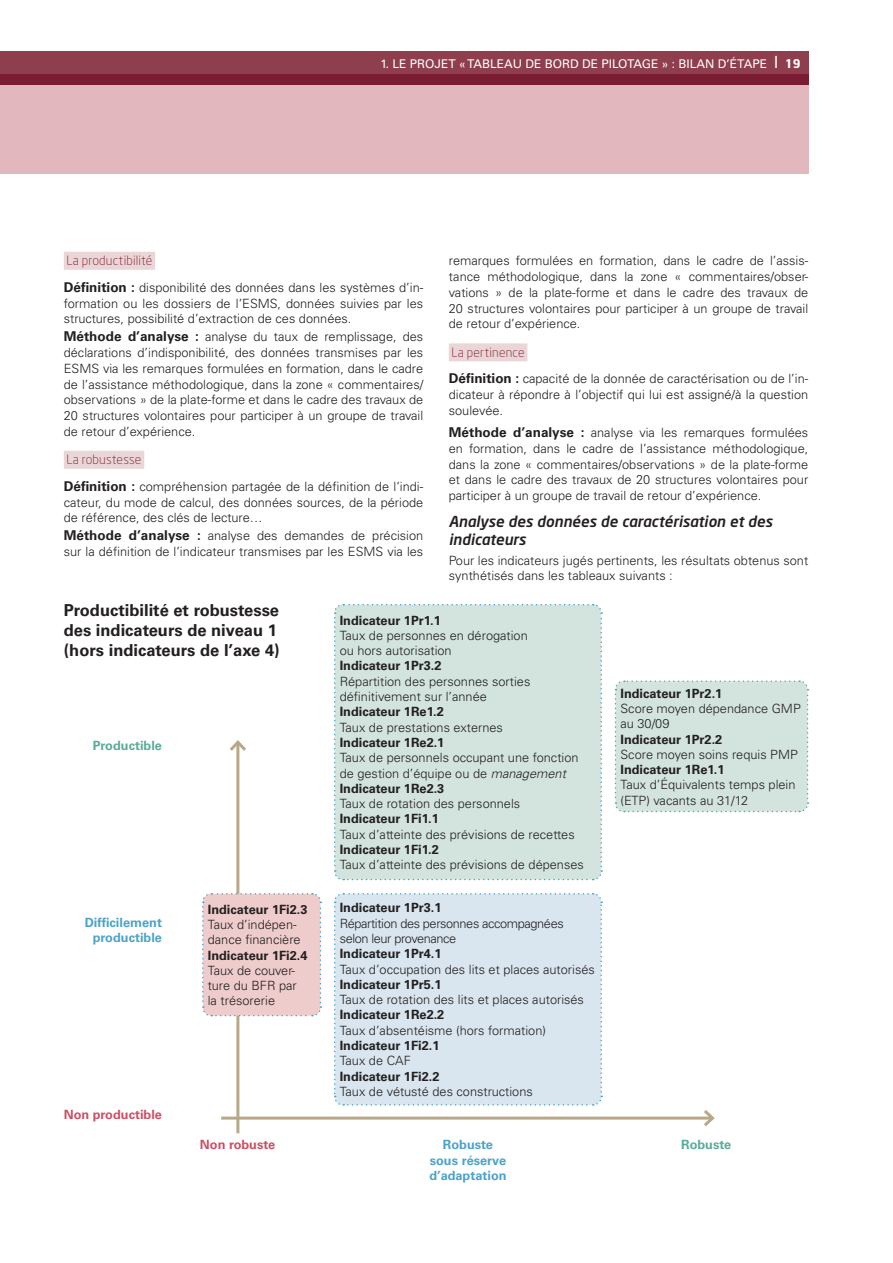
<style>
.page{position:relative;width:893px;height:1263px;background:#fff}
.page>*{position:absolute;margin:0;border:0;box-sizing:border-box;transform-origin:0 0}
.t1{font:700 16.5px/19.8px "Univers";color:#231f20}
.t2{font:italic 500 15px/18px "Neo Sans";color:#231f20}
.t3{font:300 12.75px/15.8px "Univers";color:#231f20}
.t4{font:700 12.75px "Univers";color:#231f20}
.t5{font:700 12.75px/15.3px "Univers";color:#4ca3c8;text-align:right}
.t6{font:300 12.75px/15.3px "Univers";letter-spacing:-.03em;color:#231f20}
.t7{font:300 12.75px "Neo Sans";letter-spacing:.015em;color:#7b1d32}
.t8{font:700 12.75px "Univers";color:#cc4f65}
.t9{font:700 12.75px "Univers";color:#58ac9b}
.t10{font:12px "Univers LT";color:#fff}
.s1{font-family:"Neo Sans";font-weight:700}
.s2{font-family:"Univers LT";font-weight:700;font-size:13.5px}
.s3{font-style:italic}
.s4{font-weight:700}
</style>
<div class="page">
<div style="left:0;top:51px;width:808px;height:25px;background:#8e3e4d"></div>
<div style="left:0;top:76px;width:808px;height:98px;background:#e2b7be"></div>
<div style="left:0;top:75px;width:808px;height:10px;background:#7b1d32"></div>
<div style="left:64px;top:252px;width:91px;height:18px;background:#ead6d6"></div>
<div style="left:64px;top:451px;width:80px;height:18px;background:#ead6d6"></div>
<div style="left:449px;top:343px;width:78px;height:18px;background:#ead6d6"></div>
<hr style="left:221px;top:1117px;width:491px;height:3px;background:#b8a888">
<svg style="left:700px;top:1110px;width:15px;height:16px"></svg>
<hr style="left:236px;top:742px;width:3px;height:391px;background:#b8a888">
<svg style="left:230px;top:740px;width:16px;height:14px"></svg>
<div style="left:202px;top:892px;width:120px;height:125px;background:#eecccb"></div>
<div style="left:334px;top:604px;width:268px;height:277px;background:#d3e4df"></div>
<div style="left:614px;top:680px;width:195px;height:133px;background:#d3e4df"></div>
<div style="left:334px;top:893px;width:268px;height:213px;background:#d9e6ef"></div>
<p class="t10" style="left:380px;top:58px;width:422px">1. LE PROJET « TABLEAU DE BORD DE PILOTAGE » : BILAN D’ÉTAPE <sup>|</sup> <span class="s1">19</span></p>
<p class="t7" style="left:67px;top:255px;width:87px">La productibilité</p>
<p class="t3" style="left:64px;top:281px;width:361px;text-align:justify"><span class="s2">Définition :</span> disponibilité des données dans les systèmes d’in&shy;formation ou les dossiers de l’ESMS, données suivies par les structures, possibilité d’extraction de ces données.</p>
<p class="t3" style="left:64px;top:330px;width:361px;text-align:justify"><span class="s2">Méthode d’analyse :</span> analyse du taux de remplissage, des déclarations d’indisponibilité, des données transmises par les ESMS via les remarques formulées en formation, dans le cadre de l’assistance méthodologique, dans la zone « commentaires/ observations » de la plate-forme et dans le cadre des travaux de 20 structures volontaires pour participer à un groupe de travail de retour d’expérience.</p>
<p class="t7" style="left:67px;top:454px;width:76px">La robustesse</p>
<p class="t3" style="left:64px;top:480px;width:361px;text-align:justify"><span class="s2">Définition :</span> compréhension partagée de la définition de l’indi&shy;cateur, du mode de calcul, des données sources, de la période de référence, des clés de lecture…</p>
<p class="t3" style="left:64px;top:529px;width:361px"><span class="s2">Méthode d’analyse :</span> analyse des demandes de précision sur la définition de l’indicateur transmises par les ESMS via les</p>
<p class="t3" style="left:449px;top:254px;width:361px;text-align:justify">remarques formulées en formation, dans le cadre de l’assis&shy;tance méthodologique, dans la zone « commentaires/obser&shy;vations » de la plate-forme et dans le cadre des travaux de 20 structures volontaires pour participer à un groupe de travail de retour d’expérience.</p>
<p class="t7" style="left:451px;top:346px;width:75px">La pertinence</p>
<p class="t3" style="left:449px;top:372px;width:361px;text-align:justify"><span class="s2">Définition :</span> capacité de la donnée de caractérisation ou de l’in&shy;dicateur à répondre à l’objectif qui lui est assigné/à la question soulevée.</p>
<p class="t3" style="left:449px;top:426px;width:361px;text-align:justify"><span class="s2">Méthode d’analyse :</span> analyse via les remarques formulées en formation, dans le cadre de l’assistance méthodologique, dans la zone « commentaires/observations » de la plate-forme et dans le cadre des travaux de 20 structures volontaires pour participer à un groupe de travail de retour d’expérience.</p>
<p class="t2" style="left:449px;top:513px;width:325px">Analyse des données de caractérisation et des indicateurs</p>
<p class="t3" style="left:449px;top:553px;width:361px">Pour les indicateurs jugés pertinents, les résultats obtenus sont synthétisés dans les tableaux suivants :</p>
<p class="t1" style="left:64px;top:602px;width:217px">Productibilité et robustesse des indicateurs de niveau 1 (hors indicateurs de l’axe 4)</p>
<p class="t9" style="left:93px;top:740px;width:71px">Productible</p>
<p class="t5" style="left:85px;top:916px;width:79px">Difficilement productible</p>
<p class="t8" style="left:64px;top:1110px;width:100px">Non productible</p>
<p class="t4" style="left:208px;top:904px;width:101px">Indicateur 1Fi2.3</p>
<p class="t3" style="left:208px;top:918px;width:94px;line-height:15.3px">Taux d’indépen&shy;dance financière</p>
<p class="t4" style="left:208px;top:950px;width:101px">Indicateur 1Fi2.4</p>
<p class="t3" style="left:208px;top:964px;width:90px;line-height:15.3px">Taux de couver&shy;ture du BFR par la trésorerie</p>
<p class="t4" style="left:340px;top:615px;width:103px">Indicateur 1Pr1.1</p>
<p class="t3" style="left:340px;top:629px;width:190px;line-height:15.3px">Taux de personnes en dérogation ou hors autorisation</p>
<p class="t4" style="left:340px;top:661px;width:103px">Indicateur 1Pr3.2</p>
<p class="t3" style="left:340px;top:675px;width:192px;line-height:15.3px">Répartition des personnes sorties définitivement sur l’année</p>
<p class="t4" style="left:340px;top:707px;width:105px">Indicateur 1Re1.2</p>
<p class="t3" style="left:340px;top:720px;width:165px">Taux de prestations externes</p>
<p class="t4" style="left:340px;top:738px;width:106px">Indicateur 1Re2.1</p>
<p class="t3" style="left:340px;top:751px;width:240px;line-height:15.3px">Taux de personnels occupant une fonction de gestion d’équipe ou de <span class="s3">management<br></span><span class="s4">Indicateur 1Re2.3</span></p>
<p class="t3" style="left:340px;top:797px;width:182px">Taux de rotation des personnels</p>
<p class="t4" style="left:340px;top:814px;width:101px">Indicateur 1Fi1.1</p>
<p class="t3" style="left:340px;top:827px;width:236px">Taux d’atteinte des prévisions de recettes</p>
<p class="t4" style="left:340px;top:845px;width:101px">Indicateur 1Fi1.2</p>
<p class="t3" style="left:340px;top:858px;width:246px">Taux d’atteinte des prévisions de dépenses</p>
<p class="t4" style="left:340px;top:903px;width:103px">Indicateur 1Pr3.1</p>
<p class="t6" style="left:340px;top:917px;width:225px">Répartition des personnes accompagnées selon leur provenance</p>
<p class="t4" style="left:340px;top:949px;width:103px">Indicateur 1Pr4.1</p>
<p class="t3" style="left:340px;top:962px;width:257px">Taux d’occupation des lits et places autorisés</p>
<p class="t4" style="left:340px;top:980px;width:103px">Indicateur 1Pr5.1</p>
<p class="t3" style="left:340px;top:993px;width:246px">Taux de rotation des lits et places autorisés</p>
<p class="t4" style="left:340px;top:1010px;width:106px">Indicateur 1Re2.2</p>
<p class="t3" style="left:340px;top:1024px;width:208px">Taux d’absentéisme (hors formation)</p>
<p class="t4" style="left:340px;top:1041px;width:101px">Indicateur 1Fi2.1</p>
<p class="t3" style="left:340px;top:1054px;width:73px">Taux de CAF</p>
<p class="t4" style="left:340px;top:1071px;width:101px">Indicateur 1Fi2.2</p>
<p class="t3" style="left:340px;top:1085px;width:195px">Taux de vétusté des constructions</p>
<p class="t4" style="left:620px;top:688px;width:103px">Indicateur 1Pr2.1</p>
<p class="t3" style="left:620px;top:702px;width:182px;line-height:15.3px">Score moyen dépendance GMP au 30/09</p>
<p class="t4" style="left:620px;top:734px;width:103px">Indicateur 1Pr2.2</p>
<p class="t3" style="left:620px;top:748px;width:179px">Score moyen soins requis PMP</p>
<p class="t4" style="left:620px;top:765px;width:105px">Indicateur 1Re1.1</p>
<p class="t3" style="left:620px;top:778px;width:176px;line-height:15.3px">Taux d’Équivalents temps plein (ETP) vacants au 31/12</p>
<p class="t8" style="left:200px;top:1140px;width:77px">Non robuste</p>
<p class="t5" style="left:429px;top:1138px;width:79px;text-align:center">Robuste sous réserve d’adaptation</p>
<p class="t9" style="left:681px;top:1140px;width:52px">Robuste</p>
</div>
